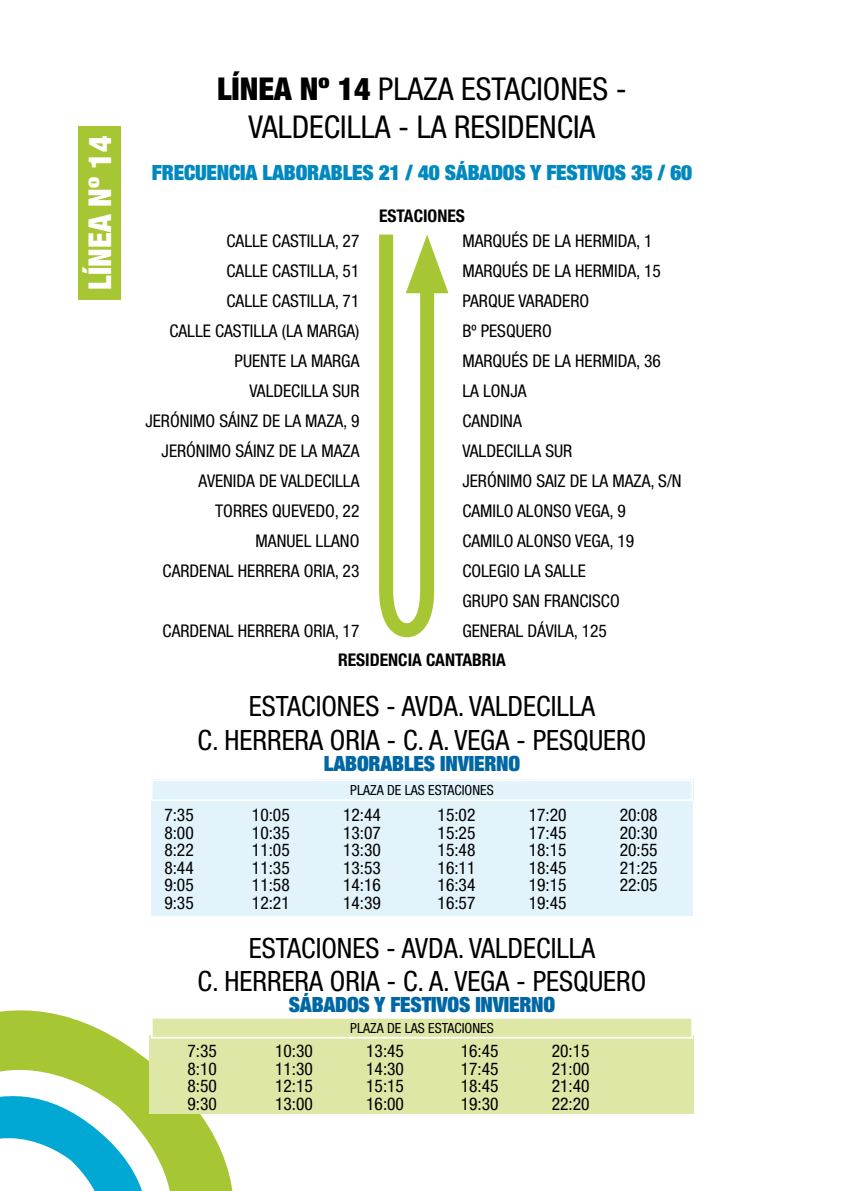
<style>
.page{position:relative;width:844px;height:1191px;background:#fff}
.page>*{position:absolute;margin:0;border:0;box-sizing:border-box;transform-origin:0 0}
.t1{font:condensed 31.5px/37.8px "Helvetica Neue LT Std";color:#000;text-align:center}
.t2{font:900 condensed 31.5px "Helvetica Neue LT Std";color:#fff}
.t3{font:condensed 28px/33.6px "Helvetica Neue LT Std";color:#000;text-align:center}
.t4{font:900 condensed 21px "Helvetica Neue LT Std";letter-spacing:-.01em;color:#0088bf}
.t5{font:900 condensed 21px "Helvetica Neue LT Std";letter-spacing:-.01em;color:#0067a4}
.t6{font:condensed 17.5px/30.1px "Helvetica Neue LT Std";color:#000;text-align:right}
.t7{font:700 condensed 17.5px "Helvetica Neue LT Std";color:#000}
.t8{font:condensed 14px "Helvetica Neue LT Std";color:#000}
.s1{font-weight:900}
</style>
<div class="page">
<svg style="left:0;top:1010px;width:311px;height:181px"></svg>
<div style="left:79px;top:126px;width:42px;height:173px;background:#a7c633"></div>
<div style="left:151px;top:798px;width:541px;height:117px;background:#e2f3fb"></div>
<div style="left:150px;top:1034px;width:543px;height:79px;background:#dfe7a7"></div>
<div style="left:152px;top:780px;width:540px;height:20px;background:#e2f3fb"></div>
<svg style="left:691px;top:781px;width:1px;height:18px"></svg>
<hr style="left:151px;top:779px;width:542px;height:2px;background:#fff">
<svg style="left:151px;top:781px;width:2px;height:18px"></svg>
<hr style="left:151px;top:799px;width:542px;height:2px;background:#fff">
<div style="left:152px;top:1017px;width:540px;height:20px;background:#dfe7a7"></div>
<svg style="left:691px;top:1018px;width:2px;height:18px"></svg>
<hr style="left:151px;top:1017px;width:542px;height:1px;background:#fff">
<svg style="left:151px;top:1018px;width:2px;height:18px"></svg>
<hr style="left:151px;top:1036px;width:542px;height:2px;background:#fff">
<svg style="left:379px;top:234px;width:69px;height:404px"></svg>
<h1 class="t2" style="left:80px;top:289px;width:155px;rotate:-90deg">LÍNEA Nº 14</h1>
<h1 class="t1" style="left:217px;top:70px;width:411px"><span class="s1">LÍNEA Nº 14</span> PLAZA ESTACIONES -<br>VALDECILLA - LA RESIDENCIA</h1>
<p class="t4" style="left:152px;top:159px;width:541px">FRECUENCIA LABORABLES 21 / 40 SÁBADOS Y FESTIVOS 35 / 60</p>
<p class="t7" style="left:379px;top:205px;width:87px">ESTACIONES</p>
<p class="t6" style="left:462px;top:226px;width:221px;text-align:left">MARQUÉS DE LA HERMIDA, 1<br>MARQUÉS DE LA HERMIDA, 15<br>PARQUE VARADERO<br>Bº PESQUERO<br>MARQUÉS DE LA HERMIDA, 36<br>LA LONJA<br>CANDINA<br>VALDECILLA SUR<br>JERÓNIMO SAIZ DE LA MAZA, S/N<br>CAMILO ALONSO VEGA, 9<br>CAMILO ALONSO VEGA, 19<br>COLEGIO LA SALLE<br>GRUPO SAN FRANCISCO<br>GENERAL DÁVILA, 125</p>
<p class="t7" style="left:338px;top:649px;width:169px">RESIDENCIA CANTABRIA</p>
<p class="t6" style="left:145px;top:226px;width:215px">CALLE CASTILLA, 27<br>CALLE CASTILLA, 51<br>CALLE CASTILLA, 71<br>CALLE CASTILLA (LA MARGA)<br>PUENTE LA MARGA<br>VALDECILLA SUR<br>JERÓNIMO SÁINZ DE LA MAZA, 9<br>JERÓNIMO SÁINZ DE LA MAZA<br>AVENIDA DE VALDECILLA<br>TORRES QUEVEDO, 22<br>MANUEL LLANO<br>CARDENAL HERRERA ORIA, 23</p>
<p class="t6" style="left:162px;top:616px;width:198px">CARDENAL HERRERA ORIA, 17</p>
<h2 class="t3" style="left:197px;top:689px;width:450px">ESTACIONES - AVDA. VALDECILLA<br>C. HERRERA ORIA - C. A. VEGA - PESQUERO</h2>
<p class="t5" style="left:324px;top:750px;width:198px">LABORABLES INVIERNO</p>
<p class="t8" style="left:350px;top:782px;width:145px">PLAZA DE LAS ESTACIONES</p>
<p class="t6" style="left:164px;top:799px;width:31px">7:35</p>
<p class="t6" style="left:252px;top:799px;width:39px">10:05</p>
<p class="t6" style="left:343px;top:799px;width:39px">12:44</p>
<p class="t6" style="left:437px;top:799px;width:39px">15:02</p>
<p class="t6" style="left:528px;top:799px;width:39px">17:20</p>
<p class="t6" style="left:619px;top:799px;width:39px">20:08</p>
<p class="t6" style="left:164px;top:817px;width:31px">8:00</p>
<p class="t6" style="left:252px;top:817px;width:39px">10:35</p>
<p class="t6" style="left:343px;top:817px;width:39px">13:07</p>
<p class="t6" style="left:437px;top:817px;width:39px">15:25</p>
<p class="t6" style="left:528px;top:817px;width:39px">17:45</p>
<p class="t6" style="left:619px;top:817px;width:39px">20:30</p>
<p class="t6" style="left:164px;top:834px;width:31px">8:22</p>
<p class="t6" style="left:252px;top:834px;width:39px">11:05</p>
<p class="t6" style="left:343px;top:834px;width:39px">13:30</p>
<p class="t6" style="left:437px;top:834px;width:39px">15:48</p>
<p class="t6" style="left:528px;top:834px;width:39px">18:15</p>
<p class="t6" style="left:619px;top:834px;width:39px">20:55</p>
<p class="t6" style="left:164px;top:852px;width:31px">8:44</p>
<p class="t6" style="left:252px;top:852px;width:39px">11:35</p>
<p class="t6" style="left:343px;top:852px;width:39px">13:53</p>
<p class="t6" style="left:437px;top:852px;width:39px">16:11</p>
<p class="t6" style="left:528px;top:852px;width:39px">18:45</p>
<p class="t6" style="left:619px;top:852px;width:39px">21:25</p>
<p class="t6" style="left:164px;top:869px;width:31px">9:05</p>
<p class="t6" style="left:252px;top:869px;width:39px">11:58</p>
<p class="t6" style="left:343px;top:869px;width:39px">14:16</p>
<p class="t6" style="left:437px;top:869px;width:39px">16:34</p>
<p class="t6" style="left:528px;top:869px;width:39px">19:15</p>
<p class="t6" style="left:619px;top:869px;width:39px">22:05</p>
<p class="t6" style="left:164px;top:887px;width:31px">9:35</p>
<p class="t6" style="left:252px;top:887px;width:39px">12:21</p>
<p class="t6" style="left:343px;top:887px;width:39px">14:39</p>
<p class="t6" style="left:437px;top:887px;width:39px">16:57</p>
<p class="t6" style="left:528px;top:887px;width:39px">19:45</p>
<h2 class="t3" style="left:197px;top:930px;width:450px">ESTACIONES - AVDA. VALDECILLA<br>C. HERRERA ORIA - C. A. VEGA - PESQUERO</h2>
<p class="t5" style="left:289px;top:991px;width:268px">SÁBADOS Y FESTIVOS INVIERNO</p>
<p class="t8" style="left:350px;top:1019px;width:145px">PLAZA DE LAS ESTACIONES</p>
<p class="t6" style="left:187px;top:1036px;width:31px">7:35</p>
<p class="t6" style="left:275px;top:1036px;width:39px">10:30</p>
<p class="t6" style="left:366px;top:1036px;width:39px">13:45</p>
<p class="t6" style="left:460px;top:1036px;width:39px">16:45</p>
<p class="t6" style="left:551px;top:1036px;width:39px">20:15</p>
<p class="t6" style="left:187px;top:1053px;width:31px">8:10</p>
<p class="t6" style="left:275px;top:1053px;width:39px">11:30</p>
<p class="t6" style="left:366px;top:1053px;width:39px">14:30</p>
<p class="t6" style="left:460px;top:1053px;width:39px">17:45</p>
<p class="t6" style="left:551px;top:1053px;width:39px">21:00</p>
<p class="t6" style="left:187px;top:1071px;width:31px">8:50</p>
<p class="t6" style="left:275px;top:1071px;width:39px">12:15</p>
<p class="t6" style="left:366px;top:1071px;width:39px">15:15</p>
<p class="t6" style="left:460px;top:1071px;width:39px">18:45</p>
<p class="t6" style="left:551px;top:1071px;width:39px">21:40</p>
<p class="t6" style="left:187px;top:1088px;width:31px">9:30</p>
<p class="t6" style="left:275px;top:1088px;width:39px">13:00</p>
<p class="t6" style="left:366px;top:1088px;width:39px">16:00</p>
<p class="t6" style="left:460px;top:1088px;width:39px">19:30</p>
<p class="t6" style="left:551px;top:1088px;width:39px">22:20</p>
</div>
